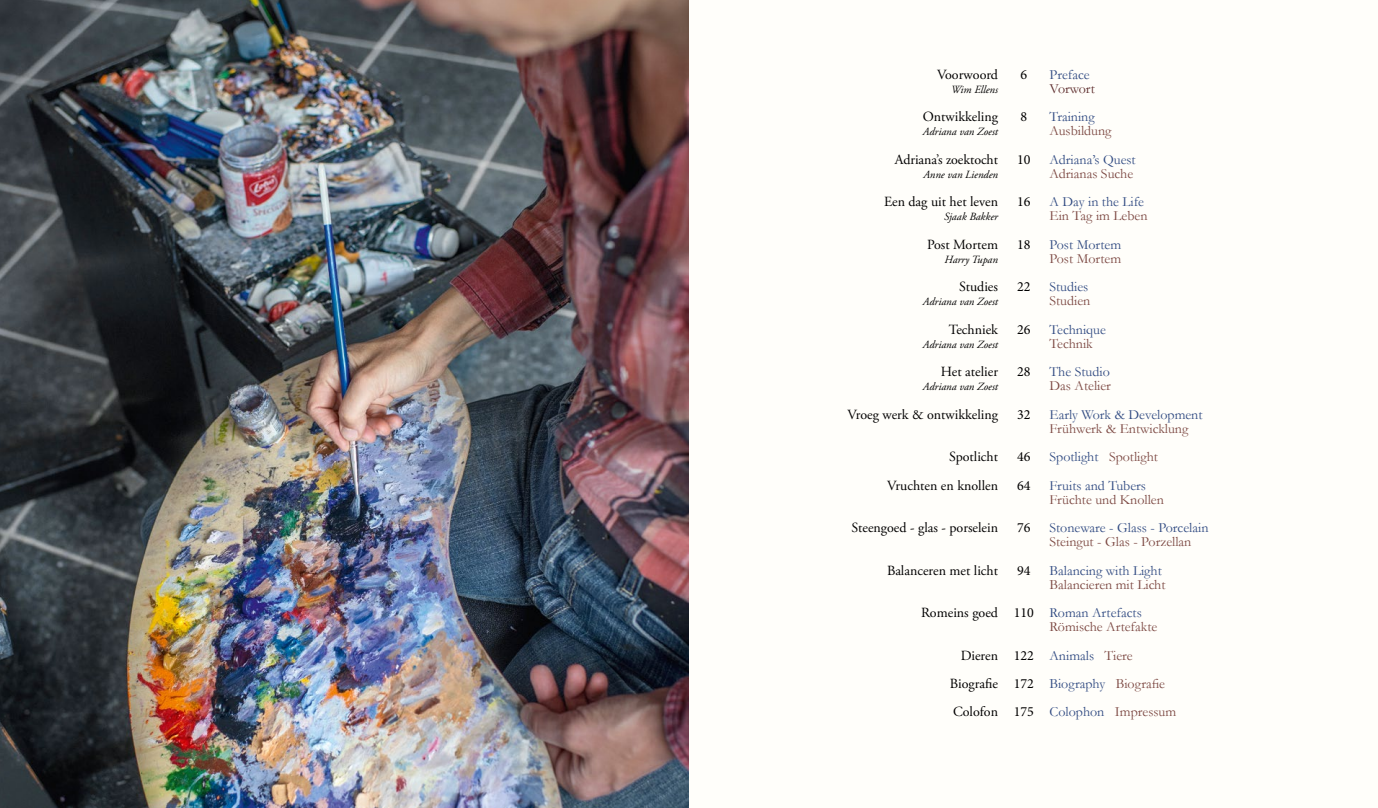
<style>
.page{position:relative;width:1378px;height:808px;background:#fff}
.page>*{position:absolute;margin:0;border:0;box-sizing:border-box;transform-origin:0 0}
.t1{font:14px/28.4px "Garamond";color:#7c4842}
.t2{font:14px/28.3px "Adobe Garamond Pro";color:#000;text-align:right}
.t3{font:14px "Garamond";color:#314b82}
.t4{font:14px/28.4px "Minion Pro";color:#000}
.t5{font:14px "Garamond";color:#5d2c2c}
.t6{font:italic 11px "Adobe Garamond Pro";color:#000}
.s1{color:#314b82}
</style>
<div class="page">
<div style="left:689px;top:0;width:689px;height:808px;background:#fffefa"></div>
<img style="left:0;top:0;width:689px;height:808px">
<p class="t2" style="left:937px;top:60px;width:62px">Voorwoord</p>
<p class="t6" style="left:951px;top:83px;width:49px">Wim Ellens</p>
<p class="t2" style="left:923px;top:103px;width:77px">Ontwikkeling</p>
<p class="t6" style="left:923px;top:125px;width:77px">Adriana van Zoest</p>
<p class="t2" style="left:895px;top:145px;width:105px">Adriana’s zoektocht</p>
<p class="t6" style="left:923px;top:168px;width:76px">Anne van Lienden</p>
<p class="t2" style="left:884px;top:188px;width:115px">Een dag uit het leven</p>
<p class="t6" style="left:944px;top:210px;width:56px">Sjaak Bakker</p>
<p class="t2" style="left:927px;top:231px;width:72px">Post Mortem</p>
<p class="t6" style="left:944px;top:253px;width:55px">Harry Tupan</p>
<p class="t2" style="left:959px;top:273px;width:40px">Studies</p>
<p class="t6" style="left:923px;top:295px;width:77px">Adriana van Zoest</p>
<p class="t2" style="left:949px;top:316px;width:51px">Techniek</p>
<p class="t6" style="left:923px;top:338px;width:77px">Adriana van Zoest</p>
<p class="t2" style="left:941px;top:358px;width:59px">Het atelier</p>
<p class="t6" style="left:923px;top:380px;width:77px">Adriana van Zoest</p>
<p class="t2" style="left:847px;top:401px;width:152px">Vroeg werk &amp; ontwikkeling</p>
<p class="t2" style="left:887px;top:443px;width:112px">Spotlicht<br>Vruchten en knollen</p>
<p class="t2" style="left:851px;top:514px;width:148px">Steengoed - glas - porselein</p>
<p class="t2" style="left:887px;top:556px;width:112px">Balanceren met licht</p>
<p class="t2" style="left:921px;top:599px;width:78px">Romeins goed</p>
<p class="t2" style="left:950px;top:642px;width:50px;text-align:justify;text-indent:11px">Dieren Biografie Colofon</p>
<p class="t4" style="left:1020px;top:60px;width:8px">6</p>
<p class="t4" style="left:1020px;top:102px;width:8px">8</p>
<p class="t4" style="left:1017px;top:145px;width:15px">10</p>
<p class="t4" style="left:1017px;top:187px;width:15px">16</p>
<p class="t4" style="left:1017px;top:230px;width:15px">18</p>
<p class="t4" style="left:1017px;top:273px;width:15px">22</p>
<p class="t4" style="left:1017px;top:315px;width:15px">26</p>
<p class="t4" style="left:1017px;top:358px;width:15px">28</p>
<p class="t4" style="left:1017px;top:400px;width:15px">32</p>
<p class="t4" style="left:1017px;top:443px;width:15px">46<br>64</p>
<p class="t4" style="left:1017px;top:513px;width:15px">76</p>
<p class="t4" style="left:1017px;top:556px;width:15px">94</p>
<p class="t4" style="left:1013px;top:598px;width:22px">110</p>
<p class="t4" style="left:1013px;top:641px;width:22px;text-align:justify">122<br>172<br>175</p>
<p class="t3" style="left:1049px;top:66px;width:42px">Preface</p>
<p class="t3" style="left:1049px;top:108px;width:47px">Training</p>
<p class="t3" style="left:1049px;top:151px;width:88px">Adriana’s Quest</p>
<p class="t3" style="left:1049px;top:193px;width:96px">A Day in the Life</p>
<p class="t3" style="left:1049px;top:236px;width:73px">Post Mortem</p>
<p class="t3" style="left:1049px;top:278px;width:40px">Studies</p>
<p class="t3" style="left:1049px;top:321px;width:58px">Technique</p>
<p class="t3" style="left:1049px;top:363px;width:62px">The Studio</p>
<p class="t5" style="left:1049px;top:80px;width:47px">Vorwort</p>
<p class="t1" style="left:1049px;top:116px;width:64px">Ausbildung</p>
<p class="t1" style="left:1049px;top:159px;width:85px">Adrianas Suche</p>
<p class="t1" style="left:1049px;top:201px;width:99px">Ein Tag im Leben</p>
<p class="t1" style="left:1049px;top:244px;width:73px">Post Mortem</p>
<p class="t1" style="left:1049px;top:287px;width:42px">Studien</p>
<p class="t1" style="left:1049px;top:329px;width:45px">Technik</p>
<p class="t1" style="left:1049px;top:372px;width:63px">Das Atelier</p>
<p class="t3" style="left:1049px;top:406px;width:155px">Early Work &amp; Development</p>
<p class="t1" style="left:1049px;top:414px;width:140px">Frühwerk &amp; Entwicklung<br><span class="s1">Spotlight</span> Spotlight<br><span class="s1">Fruits and Tubers</span></p>
<p class="t1" style="left:1049px;top:485px;width:116px">Früchte und Knollen</p>
<p class="t3" style="left:1049px;top:519px;width:160px">Stoneware - Glass - Porcelain</p>
<p class="t1" style="left:1049px;top:527px;width:143px">Steingut - Glas - Porzellan</p>
<p class="t3" style="left:1049px;top:562px;width:114px">Balancing with Light</p>
<p class="t1" style="left:1049px;top:570px;width:118px">Balancieren mit Licht</p>
<p class="t3" style="left:1049px;top:604px;width:94px">Roman Artefacts</p>
<p class="t1" style="left:1049px;top:613px;width:128px">Römische Artefakte<br><span class="s1">Animals</span> Tiere<br><span class="s1">Biography</span> Biografie<br><span class="s1">Colophon</span> Impressum</p>
</div>
